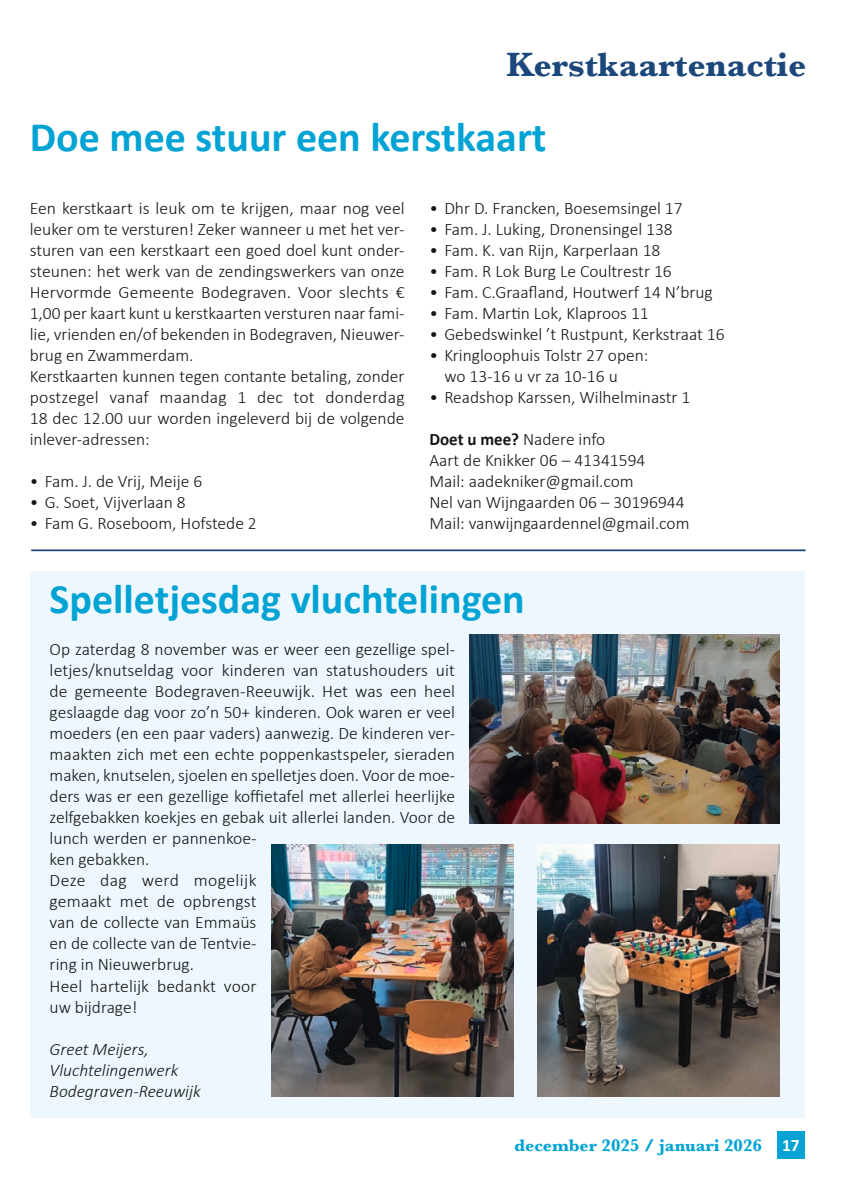
<style>
.page{position:relative;width:844px;height:1191px;background:#fff}
.page>*{position:absolute;margin:0;border:0;box-sizing:border-box;transform-origin:0 0}
.t1{font:700 42px "Calibri";color:#00a3d4}
.t2{font:700 35px "Baskerville";color:#1b477b}
.t3{font:300 17.5px/21px "Calibri";color:#151616}
.t4{font:italic 300 17.5px/21px "Calibri";color:#151616}
.t5{font:700 17.5px "Baskerville";color:#00a3d4}
.s1{font-weight:700}
.s2{font-family:"Calibri";color:#fff}
</style>
<div class="page">
<hr style="left:31px;top:549px;width:774px;height:2px;background:#1b477b">
<div style="left:30px;top:571px;width:774px;height:546px;background:#eef7fd"></div>
<img style="left:537px;top:844px;width:242px;height:252px">
<img style="left:271px;top:844px;width:242px;height:252px">
<img style="left:470px;top:634px;width:309px;height:189px">
<div style="left:776px;top:1131px;width:28px;height:28px;background:#00a3d4"></div>
<h2 class="t2" style="left:506px;top:40px;width:301px">Kerstkaartenactie</h2>
<h1 class="t1" style="left:30px;top:107px;width:518px">Doe mee stuur een kerstkaart</h1>
<p class="t3" style="left:30px;top:198px;width:376px">Een kerstkaart is leuk om te krijgen, maar nog veel leuker om te versturen! Zeker wanneer u met het ver&shy;sturen van een kerstkaart een goed doel kunt onder&shy;steunen: het werk van de zendingswerkers van onze Hervormde Gemeente Bodegraven. Voor slechts € 1,00 per kaart kunt u kerstkaarten versturen naar fami&shy;lie, vrienden en/of bekenden in Bodegraven, Nieuwer&shy;brug en Zwammerdam.<br>Kerstkaarten kunnen tegen contante betaling, zonder postzegel vanaf maandag 1 dec tot donderdag 18 dec 12.00 uur worden ingeleverd bij de volgende inlever-adressen:</p>
<p class="t3" style="left:30px;top:471px;width:174px">• Fam. J. de Vrij, Meije 6</p>
<p class="t3" style="left:30px;top:492px;width:157px">• G. Soet, Vijverlaan 8</p>
<p class="t3" style="left:30px;top:513px;width:228px">• Fam G. Roseboom, Hofstede 2</p>
<p class="t3" style="left:429px;top:198px;width:255px">• Dhr D. Francken, Boesemsingel 17</p>
<p class="t3" style="left:429px;top:219px;width:245px">• Fam. J. Luking, Dronensingel 138</p>
<p class="t3" style="left:429px;top:240px;width:232px">• Fam. K. van Rijn, Karperlaan 18</p>
<p class="t3" style="left:429px;top:261px;width:244px">• Fam. R Lok Burg Le Coultrestr 16</p>
<p class="t3" style="left:429px;top:282px;width:285px">• Fam. C.Graafland, Houtwerf 14 N’brug</p>
<p class="t3" style="left:429px;top:303px;width:221px">• Fam. Martin Lok, Klaproos 11</p>
<p class="t3" style="left:429px;top:324px;width:297px">• Gebedswinkel ’t Rustpunt, Kerkstraat 16</p>
<p class="t3" style="left:444px;top:345px;width:206px;text-indent:-15px">• Kringloophuis Tolstr 27 open: wo 13-16 u vr za 10-16 u</p>
<p class="t3" style="left:429px;top:387px;width:262px">• Readshop Karssen, Wilhelminastr 1</p>
<p class="t3" style="left:429px;top:429px;width:261px"><span class="s1">Doet u mee?</span> Nadere info<br>Aart de Knikker 06 – 41341594<br>Mail: aadekniker@gmail.com<br>Nel van Wijngaarden 06 – 30196944<br>Mail: vanwijngaardennel@gmail.com</p>
<h1 class="t1" style="left:50px;top:569px;width:476px">Spelletjesdag vluchtelingen</h1>
<p class="t3" style="left:50px;top:639px;width:407px">Op zaterdag 8 november was er weer een gezellige spel&shy;letjes/knutseldag voor kinderen van statushouders uit de gemeente Bodegraven-Reeuwijk. Het was een heel geslaagde dag voor zo’n 50+ kinderen. Ook waren er veel moeders (en een paar vaders) aanwezig. De kinderen ver&shy;maakten zich met een echte poppenkastspeler, sieraden maken, knutselen, sjoelen en spelletjes doen. Voor de moe&shy;ders was er een gezellige koffietafel met allerlei heerlijke zelfgebakken koekjes en gebak uit allerlei landen. Voor de lunch werden er pannenkoe-<br>ken gebakken.<br>Deze dag werd mogelijk<br>gemaakt met de opbrengst<br>van de collecte van Emmaüs<br>en de collecte van de Tentvie-<br>ring in Nieuwerbrug.<br>Heel hartelijk bedankt voor<br>uw bijdrage!</p>
<p class="t4" style="left:50px;top:1038px;width:153px">Greet Meijers,<br>Vluchtelingenwerk<br>Bodegraven-Reeuwijk</p>
<p class="t5" style="left:514px;top:1133px;width:287px">december 2025 / januari 2026 <span class="s2">17</span></p>
</div>
